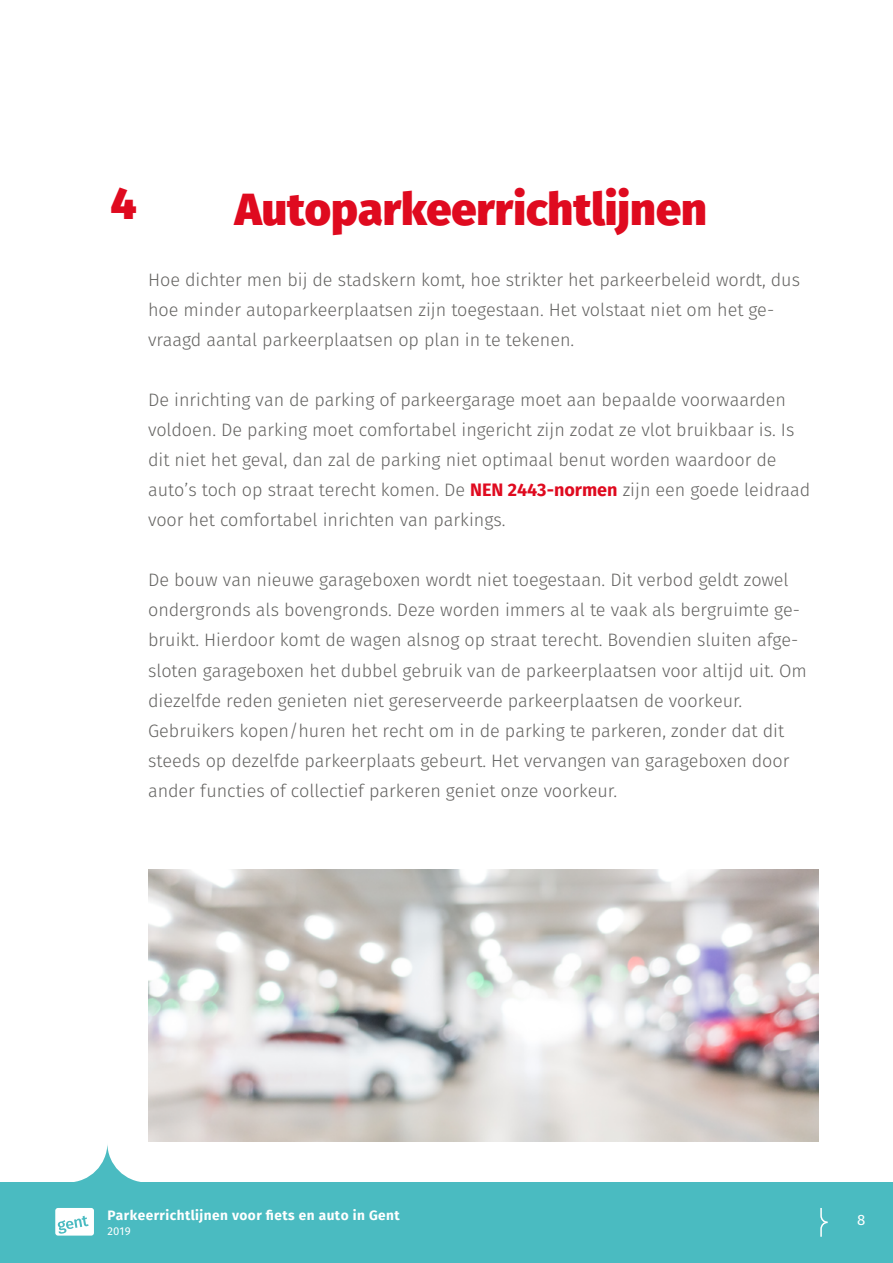
<style>
.page{position:relative;width:893px;height:1263px;background:#fff}
.page>*{position:absolute;margin:0;border:0;box-sizing:border-box;transform-origin:0 0}
.t1{font:800 45px "Fira Sans";color:#df0a1f}
.t2{font:300 18px/30px "Fira Sans";color:#646361}
.t3{font:15px "Fira Sans";color:#fff}
.t4{font:700 13.65px "Fira Sans";letter-spacing:.03em;color:#fff}
.t5{font:11.4px "Fira Sans";color:#fff}
.s1{font-weight:700;color:#df0a1f}
</style>
<div class="page">
<svg style="left:74px;top:1145px;width:67px;height:37px"></svg>
<div style="left:0;top:1182px;width:893px;height:81px;background:#4abbc1"></div>
<svg style="left:820px;top:1208px;width:8px;height:29px"></svg>
<div style="left:55px;top:1208px;width:39px;height:27px;background:#fff;border-radius:3px"></div>
<svg style="left:58px;top:1216px;width:31px;height:18px"></svg>
<img style="left:148px;top:869px;width:671px;height:273px">
<h1 class="t1" style="left:111px;top:172px;width:28px">4</h1>
<h1 class="t1" style="left:235px;top:178px;width:473px">Autoparkeerrichtlijnen</h1>
<p class="t2" style="left:148px;top:265px;width:653px">Hoe dichter men bij de stadskern komt, hoe strikter het parkeerbeleid wordt, dus hoe minder autoparkeerplaatsen zijn toegestaan. Het volstaat niet om het ge&shy;vraagd aantal parkeerplaatsen op plan in te tekenen.</p>
<p class="t2" style="left:148px;top:385px;width:664px">De inrichting van de parking of parkeergarage moet aan bepaalde voorwaarden voldoen. De parking moet comfortabel ingericht zijn zodat ze vlot bruikbaar is. Is dit niet het geval, dan zal de parking niet optimaal benut worden waardoor de auto’s toch op straat terecht komen. De <span class="s1">NEN 2443-normen</span> zijn een goede leidraad voor het comfortabel inrichten van parkings.</p>
<p class="t2" style="left:148px;top:565px;width:660px">De bouw van nieuwe garageboxen wordt niet toegestaan. Dit verbod geldt zowel ondergronds als bovengronds. Deze worden immers al te vaak als bergruimte ge&shy;bruikt. Hierdoor komt de wagen alsnog op straat terecht. Bovendien sluiten afge&shy;sloten garageboxen het dubbel gebruik van de parkeerplaatsen voor altijd uit. Om diezelfde reden genieten niet gereserveerde parkeerplaatsen de voorkeur.<br>Gebruikers kopen/huren het recht om in de parking te parkeren, zonder dat dit steeds op dezelfde parkeerplaats gebeurt. Het vervangen van garageboxen door ander functies of collectief parkeren geniet onze voorkeur.</p>
<p class="t4" style="left:107px;top:1206px;width:294px">Parkeerrichtlijnen voor fiets en auto in Gent</p>
<p class="t5" style="left:107px;top:1223px;width:25px">2019</p>
<p class="t3" style="left:857px;top:1209px;width:10px">8</p>
</div>
